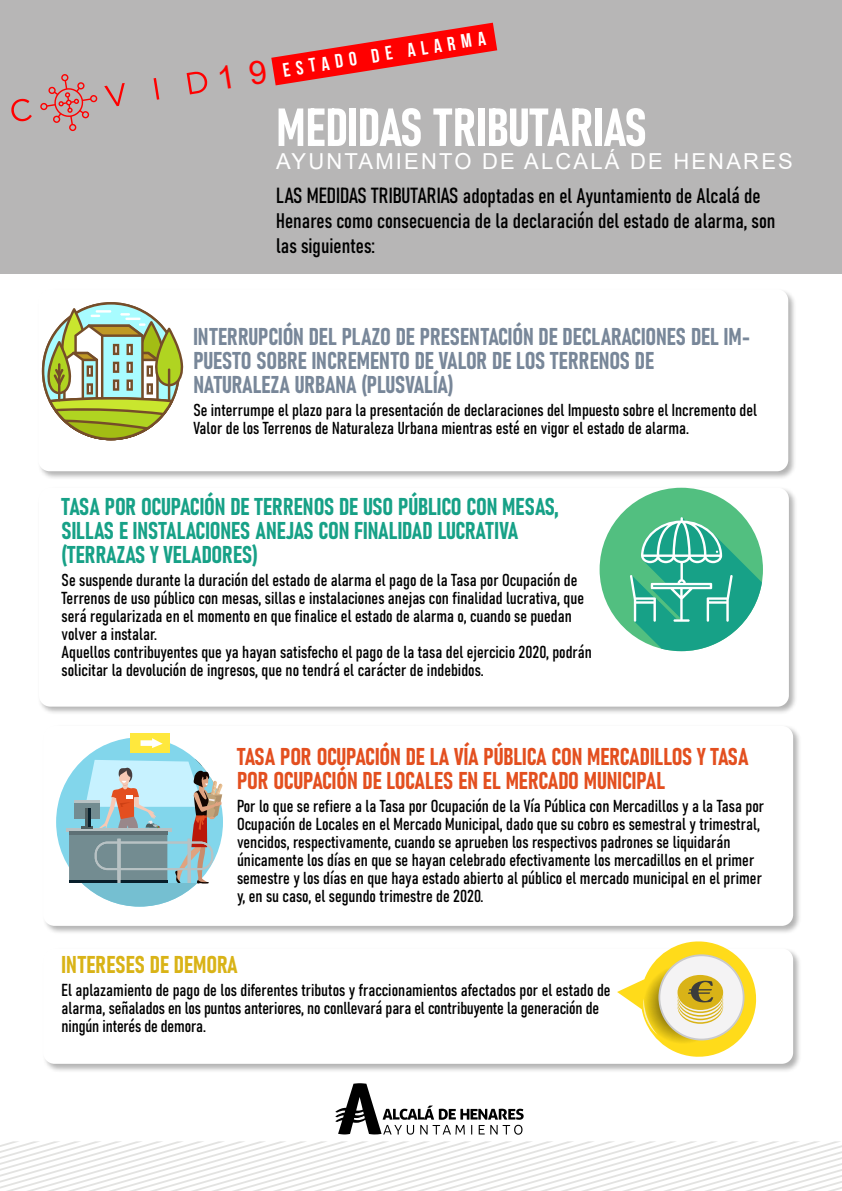
<style>
.page{position:relative;width:842px;height:1191px;background:#fff}
.page>*{position:absolute;margin:0;border:0;box-sizing:border-box;transform-origin:0 0}
.t1{font:52.8px "Bahnschrift";color:#fff}
.t2{font:24px/24px "Bahnschrift";color:#788799}
.t3{font:24px/24px "Bahnschrift";color:#17a187}
.t4{font:24px/24px "Bahnschrift";letter-spacing:-.01em;color:#e34f1f}
.t5{font:24px "Bahnschrift";color:#d9b317}
.t6{font:22px "Arial";letter-spacing:.1em;color:#fff}
.t7{font:20.8px/24.9px "Bahnschrift";color:#000}
.t8{font:700 19.5px "Bebas Neue";color:#fff}
.t9{font:17.1px/18px "Bahnschrift";color:#000}
.s1{font-size:21.6px}
</style>
<div class="page">
<div style="left:0;top:0;width:842px;height:274px;background:#b7b6b6"></div>
<svg style="left:40px;top:74px;width:58px;height:57px"></svg>
<svg style="left:11px;top:99px;width:21px;height:22px"></svg>
<svg style="left:104px;top:83px;width:21px;height:23px"></svg>
<svg style="left:154px;top:78px;width:5px;height:22px"></svg>
<svg style="left:187px;top:72px;width:20px;height:22px"></svg>
<div style="left:42px;top:724px;width:760px;height:211px;background:#000;opacity:.3"></div>
<div style="left:43px;top:726px;width:750px;height:200px;background:#fff;border-radius:11px"></div>
<div style="left:42px;top:947px;width:760px;height:125px;background:#000;opacity:.3"></div>
<div style="left:43px;top:948px;width:750px;height:115px;background:#fff;border-radius:11px"></div>
<div style="left:38px;top:486px;width:760px;height:229px;background:#000;opacity:.3"></div>
<div style="left:39px;top:488px;width:750px;height:218px;background:#fff;border-radius:11px"></div>
<div style="left:37px;top:288px;width:760px;height:192px;background:#000;opacity:.3"></div>
<div style="left:38px;top:289px;width:750px;height:182px;background:#fff;border-radius:11px"></div>
<svg style="left:0;top:1141px;width:842px;height:50px"></svg>
<svg style="left:335px;top:1083px;width:189px;height:51px"></svg>
<svg style="left:42px;top:302px;width:142px;height:138px"></svg>
<div style="left:600px;top:488px;width:163px;height:163px;background:#52bf80;border-radius:50%"></div>
<svg style="left:630px;top:517px;width:132px;height:134px"></svg>
<div style="left:131px;top:733px;width:39px;height:20px;background:#ffe83d"></div>
<svg style="left:56px;top:737px;width:167px;height:169px"></svg>
<svg style="left:617px;top:941px;width:142px;height:116px"></svg>
<svg style="left:271px;top:23px;width:226px;height:63px"></svg>
<p class="t8" style="left:281px;top:59px;width:206px;rotate:-9deg">ESTADO DE ALARMA</p>
<h1 class="t1" style="left:276px;top:94px;width:373px">MEDIDAS TRIBUTARIAS</h1>
<p class="t6" style="left:276px;top:146px;width:518px">AYUNTAMIENTO DE ALCALÁ DE HENARES</p>
<p class="t7" style="left:276px;top:183px;width:501px"><span class="s1">LAS MEDIDAS TRIBUTARIAS</span> adoptadas en el Ayuntamiento de Alcalá de<br>Henares como consecuencia de la declaración del estado de alarma, son las siguientes:</p>
<h2 class="t2" style="left:193px;top:324px;width:558px">INTERRUPCIÓN DEL PLAZO DE PRESENTACIÓN DE DECLARACIONES DEL IM-<br>PUESTO SOBRE INCREMENTO DE VALOR DE LOS TERRENOS DE<br>NATURALEZA URBANA (PLUSVALÍA)</h2>
<p class="t9" style="left:193px;top:401px;width:565px">Se interrumpe el plazo para la presentación de declaraciones del Impuesto sobre el Incremento del<br>Valor de los Terrenos de Naturaleza Urbana mientras esté en vigor el estado de alarma.</p>
<h2 class="t3" style="left:62px;top:494px;width:498px">TASA POR OCUPACIÓN DE TERRENOS DE USO PÚBLICO CON MESAS,<br>SILLAS E INSTALACIONES ANEJAS CON FINALIDAD LUCRATIVA (TERRAZAS Y VELADORES)</h2>
<p class="t9" style="left:62px;top:570px;width:532px">Se suspende durante la duración del estado de alarma el pago de la Tasa por Ocupación de Terrenos de uso público con mesas, sillas e instalaciones anejas con finalidad lucrativa, que será regularizada en el momento en que finalice el estado de alarma o, cuando se puedan volver a instalar.<br>Aquellos contribuyentes que ya hayan satisfecho el pago de la tasa del ejercicio 2020, podrán solicitar la devolución de ingresos, que no tendrá el carácter de indebidos.</p>
<h2 class="t4" style="left:237px;top:744px;width:513px">TASA POR OCUPACIÓN DE LA VÍA PÚBLICA CON MERCADILLOS Y TASA<br>POR OCUPACIÓN DE LOCALES EN EL MERCADO MUNICIPAL</h2>
<p class="t9" style="left:237px;top:797px;width:529px">Por lo que se refiere a la Tasa por Ocupación de la Vía Pública con Mercadillos y a la Tasa por Ocupación de Locales en el Mercado Municipal, dado que su cobro es semestral y trimestral, vencidos, respectivamente, cuando se aprueben los respectivos padrones se liquidarán únicamente los días en que se hayan celebrado efectivamente los mercadillos en el primer semestre y los días en que haya estado abierto al público el mercado municipal en el primer y, en su caso, el segundo trimestre de 2020.</p>
<h2 class="t5" style="left:62px;top:949px;width:178px">INTERESES DE DEMORA</h2>
<p class="t9" style="left:62px;top:980px;width:550px">El aplazamiento de pago de los diferentes tributos y fraccionamientos afectados por el estado de alarma, señalados en los puntos anteriores, no conllevará para el contribuyente la generación de ningún interés de demora.</p>
</div>
